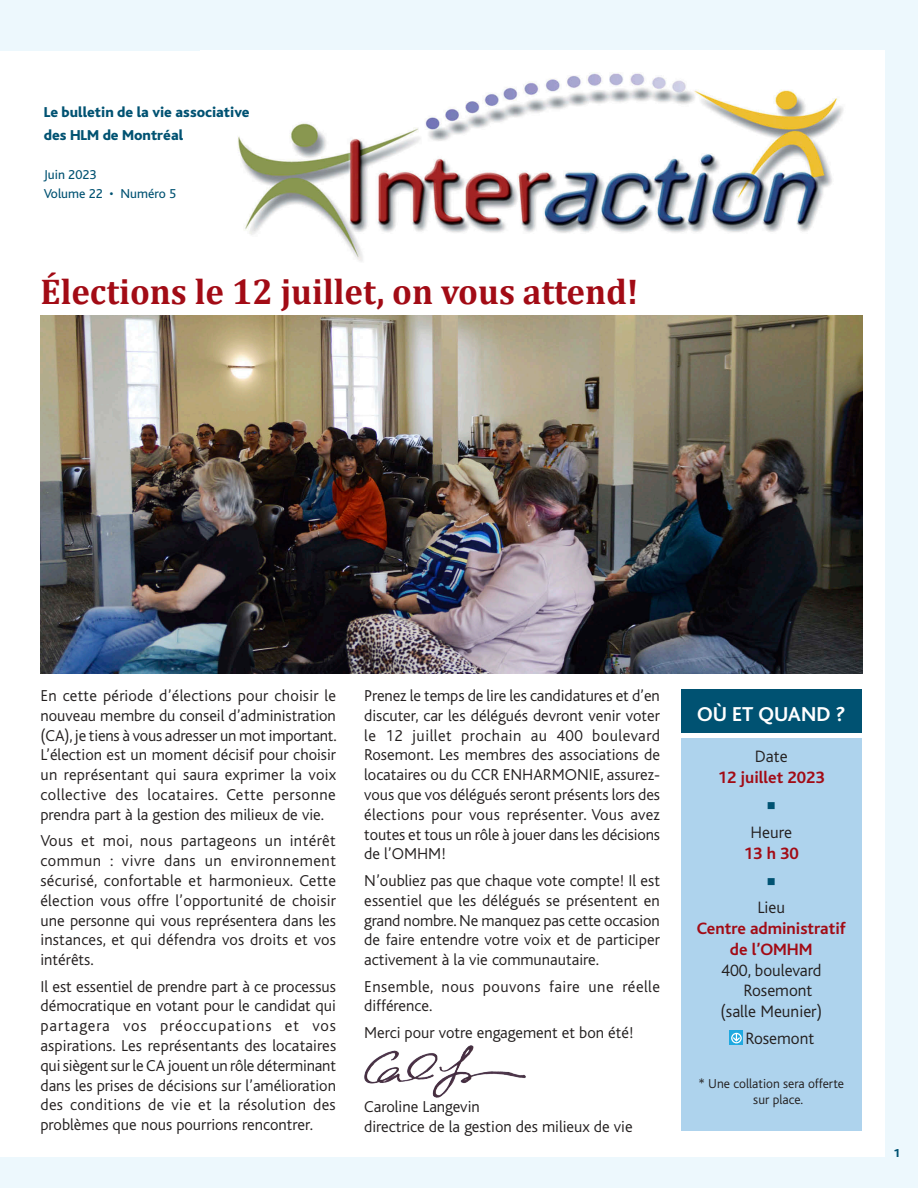
<style>
.page{position:relative;width:918px;height:1188px;background:#edf8fd}
.page>*{position:absolute;margin:0;border:0;box-sizing:border-box;transform-origin:0 0}
._001-Titre{font:700 36px "Cambria";color:#a20b15}
._02-Texte_courant_FR{font:700 21px "Bliss";color:#fff}
._02-Texte_courant_FR-2{font:300 17.25px/20.7px "Bliss";color:#231f1f}
._02-Texte_courant_FR-3{font:700 17.25px "Bliss";color:#a20b15}
._02-Texte_courant_FR-4{font:300 16.5px/19.8px "Bliss";color:#231f1f;text-align:justify}
._02-Texte_courant_FR-5{font:300 16.5px/19.8px "Bliss";letter-spacing:.025em;color:#231f1f}
.t1{font:800 15px "Bliss";color:#005272}
._02-Texte_courant_FR-6{font:300 13.5px/16.2px "Bliss";color:#231f1f}
.t2{font:13.5px "Bliss";color:#005272}
._02-Texte_courant_FR-7{font:12px "Wingdings";color:#005272}
.t3{font:800 12px "Bliss";color:#005272}
</style>
<div class="page">
<div style="left:0;top:51px;width:885px;height:1105px;background:#fff"></div>
<img style="left:238px;top:72px;width:605px;height:190px">
<div style="left:681px;top:739px;width:181px;height:392px;background:#aed3ed"></div>
<div style="left:681px;top:689px;width:181px;height:43px;background:#005272"></div>
<div style="left:729px;top:1031px;width:14px;height:14px;background:#1fa9e0"></div>
<svg style="left:731px;top:1032px;width:11px;height:12px"></svg>
<img style="left:364px;top:1045px;width:162px;height:53px">
<img style="left:40px;top:315px;width:822px;height:359px">
<p class="t1" style="left:44px;top:104px;width:207px">Le bulletin de la vie associative</p>
<p class="t1" style="left:44px;top:127px;width:141px">des HLM de Montréal</p>
<p class="t2" style="left:44px;top:167px;width:54px">Juin 2023</p>
<p class="t2" style="left:44px;top:186px;width:134px">Volume 22 • Numéro 5</p>
<p class="_001-Titre" style="left:40px;top:267px;width:600px">Élections le 12 juillet, on vous attend!</p>
<p class="_02-Texte_courant_FR-4" style="left:40px;top:686px;width:298px">En cette période d’élections pour choisir le nouveau membre du conseil d’administration (CA), je tiens à vous adresser un mot important.<br>L’élection est un moment décisif pour choisir un représentant qui saura exprimer la voix collective des locataires. Cette personne prendra part à la gestion des milieux de vie.</p>
<p class="_02-Texte_courant_FR-4" style="left:40px;top:831px;width:297px">Vous et moi, nous partageons un intérêt commun : vivre dans un environnement sécurisé, confortable et harmonieux. Cette élection vous offre l’opportunité de choisir une personne qui vous représentera dans les instances, et qui défendra vos droits et vos intérêts.</p>
<p class="_02-Texte_courant_FR-4" style="left:40px;top:977px;width:297px">Il est essentiel de prendre part à ce processus démocratique en votant pour le candidat qui partagera vos préoccupations et vos aspirations. Les représentants des locataires qui siègent sur le CA jouent un rôle déterminant dans les prises de décisions sur l’amélioration des conditions de vie et la résolution des problèmes que nous pourrions rencontrer.</p>
<p class="_02-Texte_courant_FR-4" style="left:364px;top:686px;width:297px">Prenez le temps de lire les candidatures et d’en discuter, car les délégués devront venir voter le 12 juillet prochain au 400 boulevard Rosemont. Les membres des associations de locataires ou du CCR ENHARMONIE, assurez&shy;vous que vos délégués seront présents lors des élections pour vous représenter. Vous avez toutes et tous un rôle à jouer dans les décisions de l’OMHM!</p>
<p class="_02-Texte_courant_FR-4" style="left:364px;top:871px;width:297px">N’oubliez pas que chaque vote compte! Il est essentiel que les délégués se présentent en grand nombre. Ne manquez pas cette occasion de faire entendre votre voix et de participer activement à la vie communautaire.</p>
<p class="_02-Texte_courant_FR-5" style="left:364px;top:977px;width:297px">Ensemble, nous pouvons faire une réelle différence.</p>
<p class="_02-Texte_courant_FR-4" style="left:364px;top:1023px;width:271px">Merci pour votre engagement et bon été!</p>
<p class="_02-Texte_courant_FR-4" style="left:364px;top:1097px;width:117px">Caroline Langevin</p>
<p class="_02-Texte_courant_FR-4" style="left:364px;top:1117px;width:270px">directrice de la gestion des milieux de vie</p>
<p class="_02-Texte_courant_FR" style="left:697px;top:704px;width:150px">OÙ ET QUAND ?</p>
<p class="_02-Texte_courant_FR-2" style="left:755px;top:747px;width:34px">Date</p>
<p class="_02-Texte_courant_FR-3" style="left:718px;top:768px;width:109px">12 juillet 2023</p>
<p class="_02-Texte_courant_FR-7" style="left:767px;top:800px;width:10px">■</p>
<p class="_02-Texte_courant_FR-2" style="left:751px;top:822px;width:43px">Heure</p>
<p class="_02-Texte_courant_FR-3" style="left:744px;top:844px;width:56px">13 h 30</p>
<p class="_02-Texte_courant_FR-7" style="left:767px;top:875px;width:10px">■</p>
<p class="_02-Texte_courant_FR-2" style="left:757px;top:898px;width:29px">Lieu</p>
<p class="_02-Texte_courant_FR-3" style="left:697px;top:920px;width:151px">Centre administratif</p>
<p class="_02-Texte_courant_FR-3" style="left:730px;top:940px;width:84px">de l’OMHM</p>
<p class="_02-Texte_courant_FR-2" style="left:744px;top:960px;width:79px;text-indent:-22px">400, boulevard<br>Rosemont</p>
<p class="_02-Texte_courant_FR-2" style="left:721px;top:1001px;width:103px">(salle Meunier)</p>
<p class="_02-Texte_courant_FR-2" style="left:745px;top:1029px;width:70px">Rosemont</p>
<p class="_02-Texte_courant_FR-6" style="left:753px;top:1076px;width:92px;text-indent:-55px">* Une collation sera offerte sur place.</p>
<p class="t3" style="left:894px;top:1146px;width:8px">1</p>
</div>
